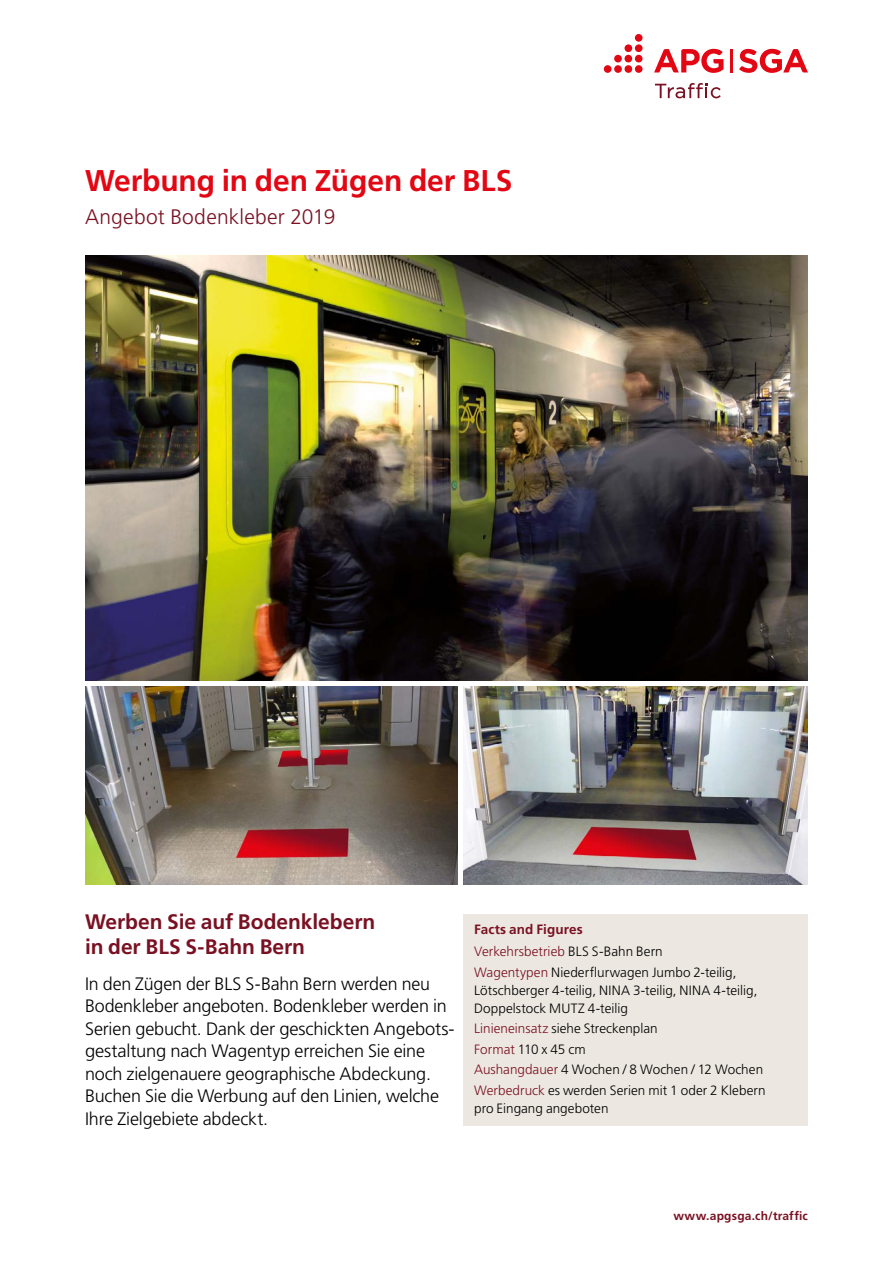
<style>
.page{position:relative;width:893px;height:1263px;background:#fff}
.page>*{position:absolute;margin:0;border:0;box-sizing:border-box;transform-origin:0 0}
.t1{font:700 30px "Frutiger LT Std";letter-spacing:-.005em;color:#e30613}
.t2{font:700 21px/25.5px "Frutiger LT Std";letter-spacing:-.005em;color:#7a1122}
.t3{font:300 21px "Frutiger LT Std";letter-spacing:.015em;color:#7a1122}
.t4{font:300 18px/22.5px "Frutiger LT Std";letter-spacing:-.01em;color:#000}
.t5{font:300 13.5px/20.5px "Frutiger LT Std";letter-spacing:.005em;color:#000}
.t6{font:700 13.5px/22.2px "Frutiger LT Std";letter-spacing:.01em;color:#7a1122}
.t7{font:700 12px "Frutiger LT Std";letter-spacing:.015em;color:#7a1122}
.s1{font-weight:300}
.s2{font-weight:300;color:#000}
.s3{color:#7a1122}
</style>
<div class="page">
<img style="left:85px;top:255px;width:723px;height:425px">
<img style="left:85px;top:687px;width:373px;height:197px">
<img style="left:463px;top:687px;width:345px;height:197px">
<hr style="left:731px;top:49px;width:2px;height:24px;background:#e30613">
<svg style="left:739px;top:49px;width:69px;height:24px"></svg>
<div style="left:604px;top:65px;width:7px;height:8px;background:#e30613;border-radius:50%"></div>
<div style="left:614px;top:65px;width:8px;height:8px;background:#e30613;border-radius:50%"></div>
<div style="left:614px;top:55px;width:8px;height:7px;background:#e30613;border-radius:50%"></div>
<div style="left:624px;top:65px;width:8px;height:8px;background:#e30613;border-radius:50%"></div>
<div style="left:624px;top:55px;width:8px;height:7px;background:#e30613;border-radius:50%"></div>
<div style="left:624px;top:44px;width:8px;height:8px;background:#e30613;border-radius:50%"></div>
<div style="left:635px;top:65px;width:7px;height:8px;background:#e30613;border-radius:50%"></div>
<div style="left:635px;top:55px;width:7px;height:7px;background:#e30613;border-radius:50%"></div>
<div style="left:635px;top:44px;width:7px;height:8px;background:#e30613;border-radius:50%"></div>
<div style="left:635px;top:34px;width:7px;height:8px;background:#e30613;border-radius:50%"></div>
<svg style="left:654px;top:49px;width:69px;height:24px"></svg>
<svg style="left:655px;top:83px;width:66px;height:15px"></svg>
<div style="left:463px;top:914px;width:345px;height:212px;background:#ece7e0"></div>
<h1 class="t1" style="left:85px;top:163px;width:429px">Werbung in den Zügen der BLS</h1>
<p class="t3" style="left:85px;top:205px;width:252px">Angebot Bodenkleber 2019</p>
<p class="t2" style="left:85px;top:909px;width:292px">Werben Sie auf Bodenklebern in der BLS S-Bahn Bern</p>
<p class="t4" style="left:85px;top:972px;width:371px">In den Zügen der BLS S-Bahn Bern werden neu Bodenkleber angeboten. Bodenkleber werden in Serien gebucht. Dank der geschickten Angebots&shy;gestaltung nach Wagentyp erreichen Sie eine noch zielgenauere geographische Abdeckung.<br>Buchen Sie die Werbung auf den Linien, welche Ihre Zielgebiete abdeckt.</p>
<p class="t6" style="left:474px;top:918px;width:190px">Facts and Figures<br><span class="s1">Verkehrsbetrieb</span> <span class="s2">BLS S-Bahn Bern</span></p>
<p class="t5" style="left:474px;top:963px;width:285px;line-height:18px"><span class="s3">Wagentypen</span> Niederflurwagen Jumbo 2-teilig,<br>Lötschberger 4-teilig, NINA 3-teilig, NINA 4-teilig,<br>Doppelstock MUTZ 4-teilig</p>
<p class="t5" style="left:474px;top:1018px;width:293px"><span class="s3">Linieneinsatz</span> siehe Streckenplan<br><span class="s3">Format</span> 110 x 45 cm<br><span class="s3">Aushangdauer</span> 4 Wochen / 8 Wochen / 12 Wochen <span class="s3">Werbedruck</span> es werden Serien mit 1 oder 2 Klebern</p>
<p class="t5" style="left:474px;top:1098px;width:136px">pro Eingang angeboten</p>
<p class="t7" style="left:673px;top:1209px;width:136px">www.apgsga.ch/traffic</p>
</div>
